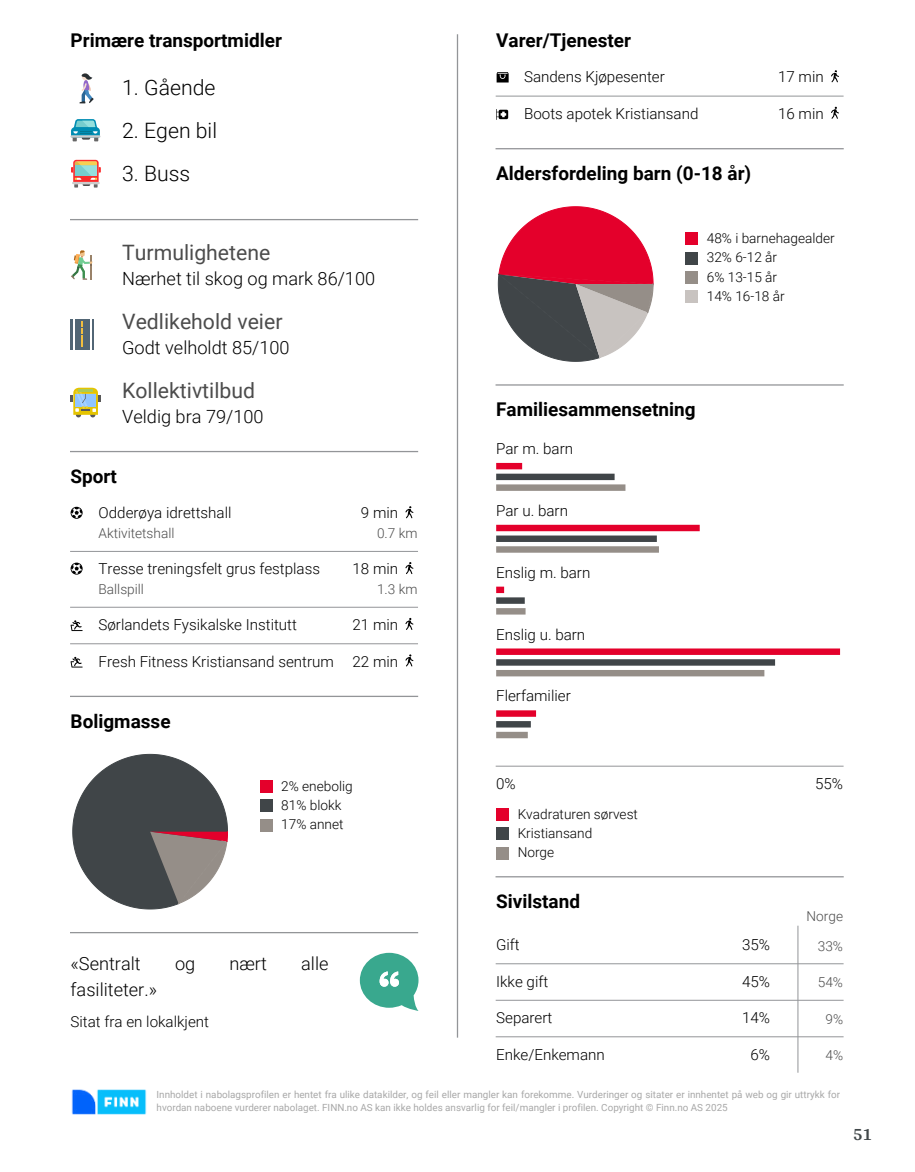
<style>
.page{position:relative;width:915px;height:1172px;background:#fff}
.page>*{position:absolute;margin:0;border:0;box-sizing:border-box;transform-origin:0 0}
.t1{font:21.15px "Roboto";color:#4c4c4c}
.t2{font:300 21.15px "Roboto";color:#000}
.t3{font:700 18.9px "Roboto";color:#000}
.t4{font:300 18.15px "Roboto";color:#000}
.t5{font:700 18px "Arya";color:#414749}
.t6{font:300 15.15px "Roboto";color:#000}
.t7{font:300 13.65px/19.4px "Roboto";color:#000}
.t8{font:300 13.65px "Roboto";color:#4c4c4c}
.t9{font:9.9px/12.9px "Roboto";color:#a8a8a8}
</style>
<div class="page">
<hr style="left:456px;top:35px;width:2px;height:1002px;background:#939598">
<svg style="left:79px;top:73px;width:15px;height:30px"></svg>
<svg style="left:71px;top:119px;width:29px;height:22px"></svg>
<svg style="left:71px;top:160px;width:30px;height:28px"></svg>
<hr style="left:71px;top:219px;width:346px;height:1px;background:#939598">
<svg style="left:71px;top:250px;width:22px;height:30px"></svg>
<div style="left:71px;top:319px;width:23px;height:30px;background:#526675"></div>
<hr style="left:73px;top:319px;width:1px;height:30px;background:#fff">
<hr style="left:90px;top:319px;width:2px;height:30px;background:#fff">
<svg style="left:82px;top:321px;width:1px;height:26px"></svg>
<svg style="left:71px;top:388px;width:30px;height:29px"></svg>
<hr style="left:71px;top:451px;width:346px;height:1px;background:#939598">
<svg style="left:71px;top:507px;width:12px;height:12px"></svg>
<svg style="left:405px;top:506px;width:8px;height:12px"></svg>
<hr style="left:71px;top:551px;width:346px;height:1px;background:#939598">
<svg style="left:71px;top:563px;width:12px;height:12px"></svg>
<svg style="left:405px;top:562px;width:8px;height:12px"></svg>
<hr style="left:71px;top:607px;width:346px;height:1px;background:#939598">
<svg style="left:71px;top:620px;width:12px;height:11px"></svg>
<svg style="left:405px;top:618px;width:8px;height:12px"></svg>
<hr style="left:71px;top:643px;width:346px;height:1px;background:#939598">
<svg style="left:71px;top:657px;width:12px;height:10px"></svg>
<svg style="left:405px;top:654px;width:8px;height:12px"></svg>
<hr style="left:71px;top:696px;width:346px;height:1px;background:#939598">
<svg style="left:72px;top:754px;width:156px;height:156px"></svg>
<div style="left:260px;top:780px;width:12px;height:13px;background:#e4002b"></div>
<div style="left:260px;top:799px;width:12px;height:13px;background:#404548"></div>
<div style="left:260px;top:819px;width:12px;height:13px;background:#958e88"></div>
<hr style="left:71px;top:932px;width:346px;height:1px;background:#939598">
<svg style="left:360px;top:953px;width:58px;height:58px"></svg>
<svg style="left:496px;top:72px;width:12px;height:11px"></svg>
<svg style="left:831px;top:70px;width:7px;height:12px"></svg>
<hr style="left:496px;top:96px;width:346px;height:1px;background:#939598">
<svg style="left:496px;top:109px;width:12px;height:11px"></svg>
<svg style="left:831px;top:107px;width:7px;height:12px"></svg>
<hr style="left:496px;top:148px;width:346px;height:1px;background:#939598">
<svg style="left:497px;top:206px;width:156px;height:156px"></svg>
<div style="left:685px;top:232px;width:13px;height:13px;background:#e4002b"></div>
<div style="left:685px;top:252px;width:13px;height:13px;background:#404548"></div>
<div style="left:685px;top:271px;width:13px;height:13px;background:#958e88"></div>
<div style="left:685px;top:290px;width:13px;height:13px;background:#c8c3c0"></div>
<hr style="left:496px;top:384px;width:346px;height:2px;background:#939598">
<div style="left:496px;top:463px;width:26px;height:6px;background:#e4002b"></div>
<div style="left:496px;top:474px;width:118px;height:6px;background:#404548"></div>
<div style="left:496px;top:484px;width:129px;height:7px;background:#958e88"></div>
<div style="left:496px;top:525px;width:203px;height:6px;background:#e4002b"></div>
<div style="left:496px;top:535px;width:160px;height:7px;background:#404548"></div>
<div style="left:496px;top:546px;width:162px;height:7px;background:#958e88"></div>
<div style="left:496px;top:587px;width:8px;height:6px;background:#e4002b"></div>
<div style="left:496px;top:597px;width:28px;height:7px;background:#404548"></div>
<div style="left:496px;top:608px;width:29px;height:6px;background:#958e88"></div>
<div style="left:496px;top:648px;width:343px;height:7px;background:#e4002b"></div>
<div style="left:496px;top:659px;width:278px;height:7px;background:#404548"></div>
<div style="left:496px;top:670px;width:268px;height:6px;background:#958e88"></div>
<div style="left:496px;top:710px;width:40px;height:7px;background:#e4002b"></div>
<div style="left:496px;top:721px;width:34px;height:6px;background:#404548"></div>
<div style="left:496px;top:732px;width:31px;height:6px;background:#958e88"></div>
<hr style="left:496px;top:766px;width:346px;height:1px;background:#939598">
<div style="left:496px;top:808px;width:13px;height:13px;background:#e4002b"></div>
<div style="left:496px;top:827px;width:13px;height:13px;background:#404548"></div>
<div style="left:496px;top:847px;width:13px;height:12px;background:#958e88"></div>
<hr style="left:496px;top:876px;width:346px;height:1px;background:#939598">
<hr style="left:797px;top:926px;width:1px;height:146px;background:#939598">
<hr style="left:496px;top:963px;width:346px;height:1px;background:#939598">
<hr style="left:496px;top:1000px;width:346px;height:1px;background:#939598">
<hr style="left:496px;top:1036px;width:346px;height:1px;background:#939598">
<img style="left:71px;top:1089px;width:76px;height:26px">
<p class="t3" style="left:71px;top:27px;width:213px">Primære transportmidler</p>
<h1 class="t2" style="left:122px;top:73px;width:95px">1. Gående</h1>
<h1 class="t2" style="left:122px;top:116px;width:96px">2. Egen bil</h1>
<h1 class="t2" style="left:122px;top:159px;width:70px">3. Buss</h1>
<p class="t3" style="left:496px;top:27px;width:136px">Varer/Tjenester</p>
<p class="t6" style="left:524px;top:66px;width:142px">Sandens Kjøpesenter</p>
<p class="t6" style="left:777px;top:66px;width:47px">17 min</p>
<p class="t6" style="left:524px;top:103px;width:176px">Boots apotek Kristiansand</p>
<p class="t6" style="left:777px;top:103px;width:47px">16 min</p>
<p class="t3" style="left:496px;top:160px;width:256px">Aldersfordeling barn (0-18 år)</p>
<h1 class="t1" style="left:122px;top:238px;width:150px">Turmulighetene</h1>
<p class="t4" style="left:122px;top:266px;width:254px">Nærhet til skog og mark 86/100</p>
<h1 class="t1" style="left:122px;top:307px;width:162px">Vedlikehold veier</h1>
<p class="t4" style="left:122px;top:335px;width:169px">Godt velholdt 85/100</p>
<h1 class="t1" style="left:122px;top:375px;width:134px">Kollektivtilbud</h1>
<p class="t4" style="left:122px;top:403px;width:143px">Veldig bra 79/100</p>
<p class="t3" style="left:71px;top:463px;width:48px">Sport</p>
<p class="t6" style="left:98px;top:502px;width:134px">Odderøya idrettshall</p>
<p class="t6" style="left:361px;top:502px;width:39px">9 min</p>
<p class="t8" style="left:98px;top:524px;width:77px">Aktivitetshall</p>
<p class="t8" style="left:377px;top:524px;width:42px">0.7 km</p>
<p class="t6" style="left:98px;top:558px;width:223px">Tresse treningsfelt grus festplass</p>
<p class="t6" style="left:352px;top:558px;width:47px">18 min</p>
<p class="t8" style="left:98px;top:580px;width:47px">Ballspill</p>
<p class="t8" style="left:377px;top:580px;width:42px">1.3 km</p>
<p class="t6" style="left:98px;top:614px;width:200px">Sørlandets Fysikalske Institutt</p>
<p class="t6" style="left:352px;top:614px;width:47px">21 min</p>
<p class="t6" style="left:98px;top:650px;width:301px">Fresh Fitness Kristiansand sentrum 22 min</p>
<p class="t3" style="left:71px;top:708px;width:101px">Boligmasse</p>
<p class="t7" style="left:706px;top:228px;width:129px">48% i barnehagealder<br>32% 6-12 år<br>6% 13-15 år<br>14% 16-18 år</p>
<p class="t3" style="left:496px;top:396px;width:201px">Familiesammensetning</p>
<p class="t6" style="left:496px;top:438px;width:78px">Par m. barn</p>
<p class="t6" style="left:496px;top:500px;width:73px">Par u. barn</p>
<p class="t6" style="left:496px;top:562px;width:96px">Enslig m. barn</p>
<p class="t6" style="left:496px;top:623px;width:91px">Enslig u. barn</p>
<p class="t6" style="left:496px;top:685px;width:76px">Flerfamilier</p>
<p class="t6" style="left:496px;top:773px;width:21px">0%</p>
<p class="t6" style="left:814px;top:773px;width:29px">55%</p>
<p class="t7" style="left:517px;top:803px;width:122px">Kvadraturen sørvest<br>Kristiansand<br>Norge</p>
<p class="t3" style="left:496px;top:888px;width:85px">Sivilstand</p>
<p class="t8" style="left:806px;top:906px;width:38px">Norge</p>
<p class="t6" style="left:496px;top:934px;width:25px">Gift</p>
<p class="t6" style="left:741px;top:934px;width:29px">35%</p>
<p class="t8" style="left:817px;top:936px;width:27px">33%</p>
<p class="t6" style="left:496px;top:970px;width:54px">Ikke gift</p>
<p class="t6" style="left:741px;top:970px;width:29px">45%</p>
<p class="t8" style="left:817px;top:973px;width:27px">54%</p>
<p class="t6" style="left:496px;top:1007px;width:58px">Separert</p>
<p class="t6" style="left:741px;top:1007px;width:29px">14%</p>
<p class="t8" style="left:825px;top:1009px;width:19px">9%</p>
<p class="t6" style="left:496px;top:1043px;width:110px">Enke/Enkemann</p>
<p class="t6" style="left:750px;top:1043px;width:21px">6%</p>
<p class="t8" style="left:825px;top:1046px;width:19px">4%</p>
<p class="t9" style="left:156px;top:1087px;width:684px">Innholdet i nabolagsprofilen er hentet fra ulike datakilder, og feil eller mangler kan forekomme. Vurderinger og sitater er innhentet på web og gir uttrykk for hvordan naboene vurderer nabolaget. FINN.no AS kan ikke holdes ansvarlig for feil/mangler i profilen. Copyright © Finn.no AS 2025</p>
<p class="t7" style="left:281px;top:776px;width:73px">2% enebolig<br>81% blokk<br>17% annet</p>
<p class="t4" style="left:71px;top:951px;width:72px">«Sentralt</p>
<p class="t4" style="left:175px;top:951px;width:22px">og</p>
<p class="t4" style="left:229px;top:951px;width:39px">nært</p>
<p class="t4" style="left:301px;top:951px;width:29px">alle</p>
<p class="t4" style="left:71px;top:977px;width:88px">fasiliteter.»</p>
<p class="t6" style="left:71px;top:1011px;width:140px">Sitat fra en lokalkjent</p>
<p class="t5" style="left:852px;top:1123px;width:21px">51</p>
</div>
